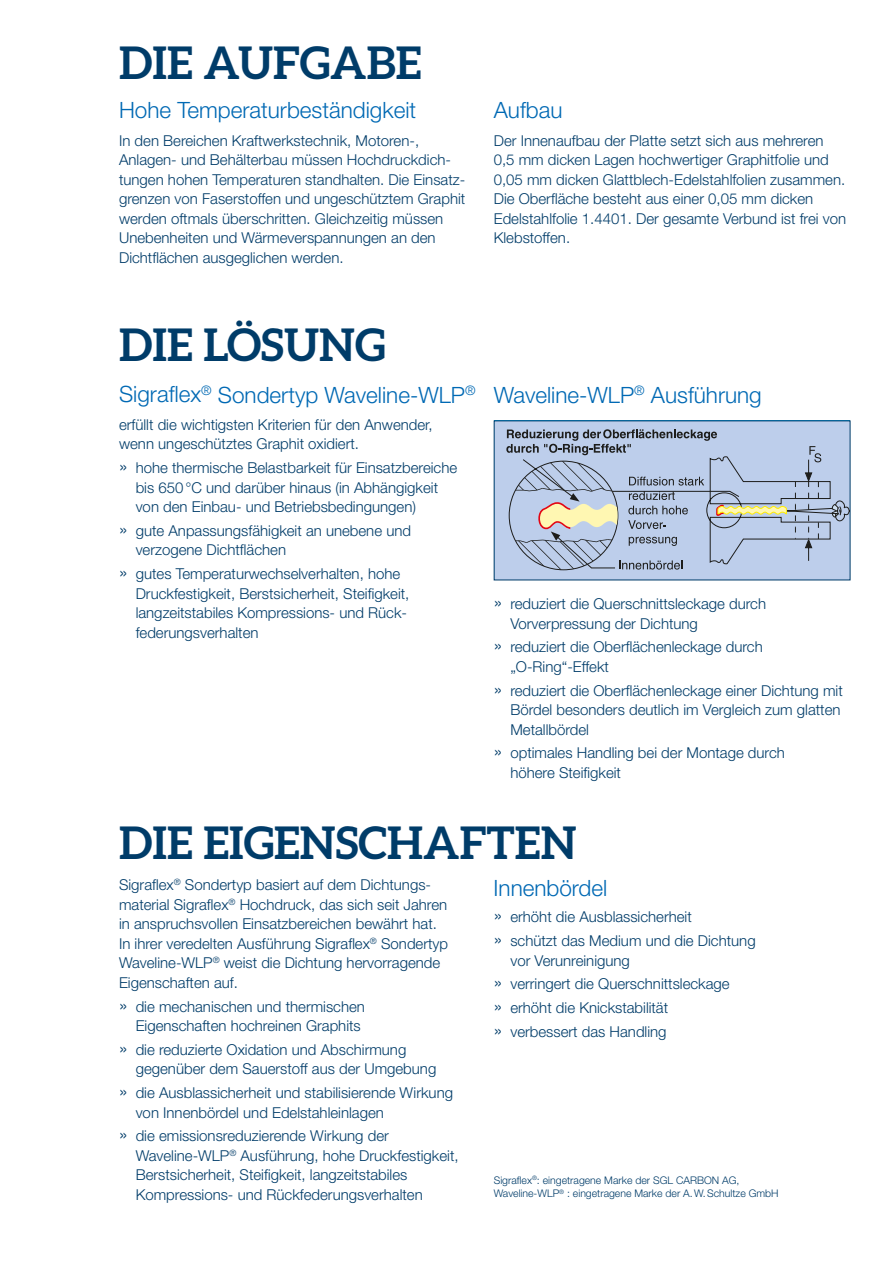
<style>
.page{position:relative;width:893px;height:1263px;background:#fff}
.page>*{position:absolute;margin:0;border:0;box-sizing:border-box;transform-origin:0 0}
.t1{font:700 45px "Aleo";color:#003c69}
.t2{font:300 22.5px "Helvetica Neue LT Std";color:#0069b4}
.t3{font:300 15px/19.5px "Helvetica Neue LT Std";color:#003c69}
.t4{font:300 10.5px/13.5px "Helvetica Neue LT Std";color:#003c69}
.s1{font-size:19.5px}
</style>
<div class="page">
<div style="left:494px;top:420px;width:356px;height:160px;background:#bdceeb;border:1px solid #003c69"></div>
<svg style="left:506px;top:429px;width:344px;height:141px"></svg>
<h1 class="t1" style="left:119px;top:37px;width:304px">DIE AUFGABE</h1>
<h2 class="t2" style="left:119px;top:96px;width:299px">Hohe Temperaturbeständigkeit</h2>
<p class="t3" style="left:119px;top:130px;width:348px">In den Bereichen Kraftwerkstechnik, Motoren-, Anlagen- und Behälterbau müssen Hochdruckdich&shy;tungen hohen Temperaturen standhalten. Die Einsatz&shy;grenzen von Faserstoffen und ungeschütztem Graphit werden oftmals überschritten. Gleichzeitig müssen Unebenheiten und Wärmeverspannungen an den Dichtflächen ausgeglichen werden.</p>
<h2 class="t2" style="left:494px;top:96px;width:70px">Aufbau</h2>
<p class="t3" style="left:494px;top:130px;width:354px">Der Innenaufbau der Platte setzt sich aus mehreren 0,5 mm dicken Lagen hochwertiger Graphitfolie und 0,05 mm dicken Glattblech-Edelstahlfolien zusammen.<br>Die Oberfläche besteht aus einer 0,05 mm dicken Edelstahlfolie 1.4401. Der gesamte Verbund ist frei von Klebstoffen.</p>
<h1 class="t1" style="left:119px;top:319px;width:268px">DIE LÖSUNG</h1>
<h2 class="t2" style="left:119px;top:381px;width:358px">Sigraflex<sup>®</sup> Sondertyp Waveline-WLP<sup>®</sup></h2>
<p class="t3" style="left:119px;top:414px;width:315px">erfüllt die wichtigsten Kriterien für den Anwender, wenn ungeschütztes Graphit oxidiert.</p>
<p class="t3" style="left:136px;top:458px;width:323px;text-indent:-17px"><span class="s1">»</span> hohe thermische Belastbarkeit für Einsatzbereiche bis 650°C und darüber hinaus (in Abhängigkeit von den Einbau- und Betriebsbedingungen)</p>
<p class="t3" style="left:136px;top:520px;width:277px;text-indent:-17px"><span class="s1">»</span> gute Anpassungsfähigkeit an unebene und verzogene Dichtflächen</p>
<p class="t3" style="left:136px;top:564px;width:275px;text-indent:-17px"><span class="s1">»</span> gutes Temperaturwechselverhalten, hohe Druckfestigkeit, Berstsicherheit, Steifigkeit, langzeitstabiles Kompressions- und Rück&shy;federungsverhalten</p>
<h2 class="t2" style="left:494px;top:381px;width:270px">Waveline-WLP<sup>®</sup> Ausführung</h2>
<p class="t3" style="left:510px;top:594px;width:257px;text-indent:-17px"><span class="s1">»</span> reduziert die Querschnittsleckage durch<br>Vorverpressung der Dichtung</p>
<p class="t3" style="left:510px;top:637px;width:254px;text-indent:-17px"><span class="s1">»</span> reduziert die Oberflächenleckage durch „O-Ring“-Effekt</p>
<p class="t3" style="left:510px;top:680px;width:334px;text-indent:-17px"><span class="s1">»</span> reduziert die Oberflächenleckage einer Dichtung mit<br>Bördel besonders deutlich im Vergleich zum glatten<br>Metallbördel</p>
<p class="t3" style="left:510px;top:743px;width:276px;text-indent:-17px"><span class="s1">»</span> optimales Handling bei der Montage durch höhere Steifigkeit</p>
<h1 class="t1" style="left:119px;top:817px;width:459px">DIE EIGENSCHAFTEN</h1>
<p class="t3" style="left:119px;top:875px;width:331px">Sigraflex<sup>®</sup> Sondertyp basiert auf dem Dichtungs&shy;material Sigraflex<sup>®</sup> Hochdruck, das sich seit Jahren in anspruchsvollen Einsatzbereichen bewährt hat.<br>In ihrer veredelten Ausführung Sigraflex<sup>®</sup> Sondertyp Waveline-WLP<sup>®</sup> weist die Dichtung hervorragende Eigenschaften auf.</p>
<p class="t3" style="left:119px;top:996px;width:247px;text-align:right"><span class="s1">»</span> die mechanischen und thermischen<br>Eigenschaften hochreinen Graphits</p>
<p class="t3" style="left:136px;top:1039px;width:302px;text-indent:-17px"><span class="s1">»</span> die reduzierte Oxidation und Abschirmung gegenüber dem Sauerstoff aus der Umgebung</p>
<p class="t3" style="left:136px;top:1083px;width:319px;text-indent:-17px"><span class="s1">»</span> die Ausblassicherheit und stabilisierende Wirkung von Innenbördel und Edelstahleinlagen</p>
<p class="t3" style="left:136px;top:1126px;width:324px;text-indent:-17px"><span class="s1">»</span> die emissionsreduzierende Wirkung der Waveline-WLP<sup>®</sup> Ausführung, hohe Druckfestigkeit, Berstsicherheit, Steifigkeit, langzeitstabiles Kompressions- und Rückfederungsverhalten</p>
<h2 class="t2" style="left:494px;top:874px;width:115px">Innenbördel</h2>
<p class="t3" style="left:494px;top:905px;width:263px;line-height:23.7px"><span class="s1">»</span> erhöht die Ausblassicherheit<br><span class="s1">»</span> schützt das Medium und die Dichtung</p>
<p class="t3" style="left:494px;top:948px;width:237px;line-height:23.7px;text-indent:17px">vor Verunreinigung<br><span class="s1">»</span> verringert die Querschnittsleckage <span class="s1">»</span> erhöht die Knickstabilität<br><span class="s1">»</span> verbessert das Handling</p>
<p class="t4" style="left:494px;top:1173px;width:286px">Sigraflex<sup>®</sup>: eingetragene Marke der SGL CARBON AG,<br>Waveline-WLP<sup>®</sup> : eingetragene Marke der A.W.Schultze GmbH</p>
</div>
